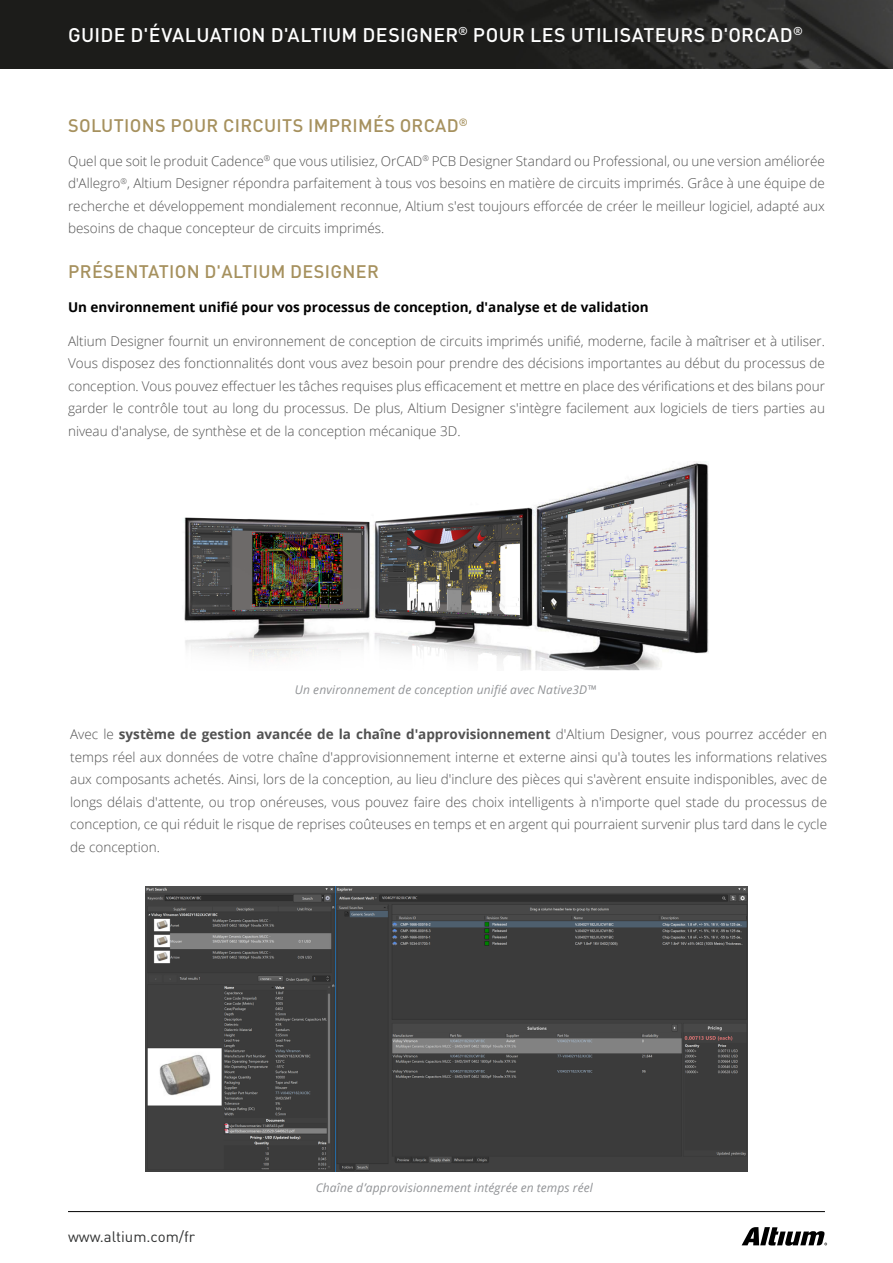
<style>
.page{position:relative;width:893px;height:1263px;background:#fff}
.page>*{position:absolute;margin:0;border:0;box-sizing:border-box;transform-origin:0 0}
.t1{font:500 19.5px "DIN Pro";letter-spacing:.015em;color:#fff}
.t2{font:500 18px "DIN Pro";letter-spacing:.02em;color:#a6915e}
.t3{font:15px "DIN Pro";color:#313232}
.t4{font:300 13.5px/22.5px "Open Sans";color:#515151;text-align:justify}
.t5{font:700 13.5px "Open Sans";color:#000}
.t6{font:italic 12px "Open Sans";letter-spacing:.015em;color:#919396}
.s1{font-weight:700}
</style>
<div class="page">
<svg style="left:742px;top:1227px;width:85px;height:19px"></svg>
<hr style="left:68px;top:1211px;width:757px;height:1px;background:#000">
<img style="left:0;top:0;width:893px;height:68px">
<img style="left:184px;top:461px;width:524px;height:210px">
<img style="left:145px;top:886px;width:603px;height:285px">
<h1 class="t1" style="left:68px;top:19px;width:736px">GUIDE D'ÉVALUATION D'ALTIUM DESIGNER<sup>®</sup> POUR LES UTILISATEURS D'ORCAD<sup>®</sup></h1>
<h2 class="t2" style="left:68px;top:111px;width:401px">SOLUTIONS POUR CIRCUITS IMPRIMÉS ORCAD<sup>®</sup></h2>
<p class="t4" style="left:68px;top:149px;width:758px">Quel que soit le produit Cadence<sup>®</sup> que vous utilisiez, OrCAD<sup>®</sup> PCB Designer Standard ou Professional, ou une version améliorée d'Allegro<sup>®</sup>, Altium Designer répondra parfaitement à tous vos besoins en matière de circuits imprimés. Grâce à une équipe de recherche et développement mondialement reconnue, Altium s'est toujours efforcée de créer le meilleur logiciel, adapté aux besoins de chaque concepteur de circuits imprimés.</p>
<h2 class="t2" style="left:68px;top:257px;width:312px">PRÉSENTATION D'ALTIUM DESIGNER</h2>
<p class="t5" style="left:68px;top:297px;width:582px">Un environnement unifié pour vos processus de conception, d'analyse et de validation</p>
<p class="t4" style="left:68px;top:329px;width:758px">Altium Designer fournit un environnement de conception de circuits imprimés unifié, moderne, facile à maîtriser et à utiliser.<br>Vous disposez des fonctionnalités dont vous avez besoin pour prendre des décisions importantes au début du processus de conception. Vous pouvez effectuer les tâches requises plus efficacement et mettre en place des vérifications et des bilans pour garder le contrôle tout au long du processus. De plus, Altium Designer s'intègre facilement aux logiciels de tiers parties au niveau d'analyse, de synthèse et de la conception mécanique 3D.</p>
<p class="t6" style="left:295px;top:682px;width:303px">Un environnement de conception unifié avec Native3D™</p>
<p class="t4" style="left:70px;top:723px;width:758px">Avec le <span class="s1">système de gestion avancée de la chaîne d'approvisionnement</span> d'Altium Designer, vous pourrez accéder en temps réel aux données de votre chaîne d'approvisionnement interne et externe ainsi qu'à toutes les informations relatives aux composants achetés. Ainsi, lors de la conception, au lieu d'inclure des pièces qui s'avèrent ensuite indisponibles, avec de longs délais d'attente, ou trop onéreuses, vous pouvez faire des choix intelligents à n'importe quel stade du processus de conception, ce qui réduit le risque de reprises coûteuses en temps et en argent qui pourraient survenir plus tard dans le cycle de conception.</p>
<p class="t3" style="left:68px;top:1226px;width:129px">www.altium.com/fr</p>
<p class="t6" style="left:316px;top:1180px;width:279px">Chaîne d’approvisionnement intégrée en temps réel</p>
</div>
